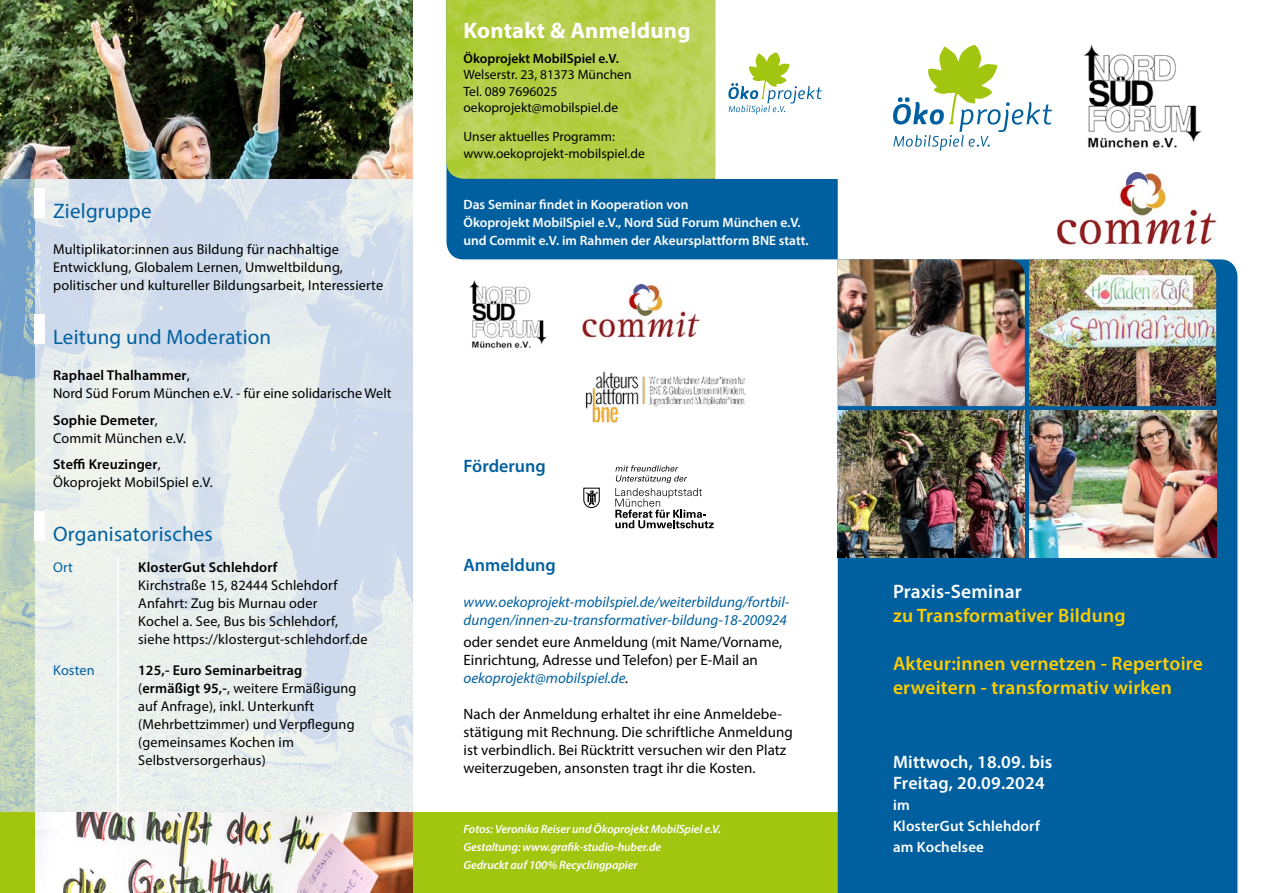
<style>
.page{position:relative;width:1263px;height:893px;background:#fff}
.page>*{position:absolute;margin:0;border:0;box-sizing:border-box;transform-origin:0 0}
.t1{font:700 22.5px "Myriad Pro";letter-spacing:.01em;color:#fff}
.t2{font:21px "Myriad Pro";letter-spacing:.01em;color:#00609f}
.t3{font:600 19.5px/24px "Myriad Pro";letter-spacing:.01em;color:#fc0}
.t4{font:600 19.5px "Myriad Pro";letter-spacing:.01em;color:#fff}
.t5{font:600 18px "Myriad Pro";letter-spacing:.01em;color:#fff}
.t6{font:600 18px "Myriad Pro";color:#00609f}
.t7{font:15px/18px "Myriad Pro";color:#000}
.t8{font:italic 15px/18px "Myriad Pro";color:#00609f}
.t9{font:600 15px "Myriad Pro";letter-spacing:.01em;color:#fff}
.t10{font:14.25px/18px "Myriad Pro";letter-spacing:.01em;color:#000}
.t11{font:600 14.25px "Myriad Pro";letter-spacing:.01em;color:#000}
.t12{font:14.25px "Myriad Pro";letter-spacing:.01em;color:#00609f}
.t13{font:600 13.5px/18px "Myriad Pro";color:#fff}
.t14{font:13.5px "Myriad Pro";color:#000}
.t15{font:600 13.5px "Myriad Pro";color:#000}
.t16{font:italic 600 12px "Myriad Pro";letter-spacing:-.01em;color:#fff}
.s1{font-weight:400}
.s2{font-weight:600}
.s3{color:#000}
</style>
<div class="page">
<img style="left:34px;top:179px;width:378px;height:633px">
<img style="left:0;top:179px;width:34px;height:633px">
<div style="left:446px;top:179px;width:392px;height:80px;background:#00609f"></div>
<img style="left:0;top:0;width:412px;height:179px">
<div style="left:34px;top:812px;width:804px;height:81px;background:#a2c510"></div>
<svg style="left:893px;top:45px;width:159px;height:106px"></svg>
<div style="left:838px;top:259px;width:399px;height:634px;background:#00609f"></div>
<img style="left:446px;top:0;width:269px;height:179px">
<svg style="left:728px;top:52px;width:94px;height:62px"></svg>
<img style="left:1029px;top:259px;width:187px;height:147px">
<svg style="left:583px;top:488px;width:17px;height:20px"></svg>
<svg style="left:615px;top:465px;width:99px;height:63px"></svg>
<img style="left:1056px;top:172px;width:160px;height:73px">
<img style="left:1083px;top:44px;width:119px;height:104px">
<img style="left:582px;top:284px;width:118px;height:54px">
<img style="left:469px;top:280px;width:78px;height:68px">
<div style="left:34px;top:189px;width:11px;height:29px;background:#fff"></div>
<div style="left:34px;top:314px;width:11px;height:30px;background:#fff"></div>
<div style="left:34px;top:512px;width:11px;height:29px;background:#fff"></div>
<hr style="left:117px;top:557px;width:2px;height:255px;background:#fff">
<img style="left:585px;top:371px;width:161px;height:52px">
<img style="left:35px;top:812px;width:377px;height:81px">
<img style="left:838px;top:259px;width:187px;height:147px">
<img style="left:1029px;top:410px;width:187px;height:147px">
<img style="left:838px;top:410px;width:187px;height:147px">
<div style="left:0;top:812px;width:34px;height:81px;background:#a2c510"></div>
<p class="t2" style="left:53px;top:198px;width:100px">Zielgruppe</p>
<p class="t10" style="left:53px;top:240px;width:287px">Multiplikator:innen aus Bildung für nachhaltige</p>
<p class="t10" style="left:53px;top:258px;width:291px">Entwicklung, Globalem Lernen, Umweltbildung,</p>
<p class="t10" style="left:53px;top:276px;width:331px">politischer und kultureller Bildungsarbeit, Interessierte</p>
<p class="t2" style="left:53px;top:324px;width:220px">Leitung und Moderation</p>
<p class="t11" style="left:53px;top:366px;width:138px">Raphael Thalhammer<span class="s1">,</span></p>
<p class="t10" style="left:53px;top:384px;width:340px">Nord Süd Forum München e.V. - für eine solidarische Welt</p>
<p class="t11" style="left:53px;top:411px;width:106px">Sophie Demeter<span class="s1">,</span></p>
<p class="t10" style="left:53px;top:429px;width:134px">Commit München e.V.</p>
<p class="t11" style="left:53px;top:455px;width:109px">Steffi Kreuzinger<span class="s1">,</span></p>
<p class="t10" style="left:53px;top:473px;width:161px">Ökoprojekt MobilSpiel e.V.</p>
<p class="t2" style="left:53px;top:521px;width:161px">Organisatorisches</p>
<p class="t12" style="left:53px;top:558px;width:21px">Ort</p>
<p class="t11" style="left:138px;top:558px;width:141px">KlosterGut Schlehdorf</p>
<p class="t10" style="left:138px;top:576px;width:201px">Kirchstraße 15, 82444 Schlehdorf</p>
<p class="t10" style="left:138px;top:594px;width:181px">Anfahrt: Zug bis Murnau oder</p>
<p class="t10" style="left:138px;top:612px;width:231px">Kochel a. See, Bus bis Schlehdorf, siehe https://klostergut-schlehdorf.de</p>
<p class="t12" style="left:53px;top:661px;width:43px">Kosten</p>
<p class="t11" style="left:138px;top:661px;width:166px">125,- Euro Seminarbeitrag</p>
<p class="t10" style="left:138px;top:679px;width:220px">(<span class="s2">ermäßigt 95,-</span>, weitere Ermäßigung</p>
<p class="t10" style="left:138px;top:697px;width:177px">auf Anfrage), inkl. Unterkunft</p>
<p class="t10" style="left:138px;top:715px;width:218px">(Mehrbettzimmer) und Verpflegung</p>
<p class="t10" style="left:138px;top:733px;width:157px">(gemeinsames Kochen im</p>
<p class="t10" style="left:138px;top:751px;width:129px">Selbstversorgerhaus)</p>
<p class="t1" style="left:463px;top:16px;width:228px">Kontakt &amp; Anmeldung</p>
<p class="t15" style="left:463px;top:50px;width:157px">Ökoprojekt MobilSpiel e.V.</p>
<p class="t14" style="left:463px;top:66px;width:169px">Welserstr. 23, 81373 München</p>
<p class="t14" style="left:463px;top:83px;width:95px">Tel. 089 7696025</p>
<p class="t14" style="left:463px;top:99px;width:156px">oekoprojekt@mobilspiel.de</p>
<p class="t14" style="left:463px;top:128px;width:153px">Unser aktuelles Programm:</p>
<p class="t14" style="left:463px;top:145px;width:183px">www.oekoprojekt-mobilspiel.de</p>
<p class="t13" style="left:463px;top:195px;width:226px">Das Seminar findet in Kooperation von</p>
<p class="t13" style="left:463px;top:213px;width:347px">Ökoprojekt MobilSpiel e.V., Nord Süd Forum München e.V. und Commit e.V. im Rahmen der Akeursplattform BNE statt.</p>
<p class="t6" style="left:463px;top:455px;width:84px">Förderung</p>
<p class="t6" style="left:463px;top:553px;width:94px">Anmeldung</p>
<p class="t8" style="left:463px;top:592px;width:327px">www.oekoprojekt-mobilspiel.de/weiterbildung/fortbil&shy;dungen/innen-zu-transformativer-bildung-18-200924</p>
<p class="t7" style="left:463px;top:633px;width:320px">oder sendet eure Anmeldung (mit Name/Vorname,</p>
<p class="t7" style="left:463px;top:651px;width:296px">Einrichtung, Adresse und Telefon) per E-Mail an</p>
<p class="t8" style="left:463px;top:669px;width:167px">oekoprojekt@mobilspiel.de<span class="s3">.</span></p>
<p class="t7" style="left:463px;top:705px;width:331px">Nach der Anmeldung erhaltet ihr eine Anmeldebe&shy;stätigung mit Rechnung. Die schriftliche Anmeldung ist verbindlich. Bei Rücktritt versuchen wir den Platz weiterzugeben, ansonsten tragt ihr die Kosten.</p>
<p class="t16" style="left:463px;top:822px;width:259px">Fotos: Veronika Reiser und Ökoprojekt MobilSpiel e.V.</p>
<p class="t16" style="left:463px;top:840px;width:199px">Gestaltung: www.grafik-studio-huber.de</p>
<p class="t16" style="left:463px;top:858px;width:175px">Gedruckt auf 100% Recyclingpapier</p>
<p class="t4" style="left:893px;top:579px;width:130px">Praxis-Seminar</p>
<p class="t3" style="left:893px;top:603px;width:234px">zu Transformativer Bildung</p>
<p class="t3" style="left:893px;top:651px;width:311px">Akteur:innen vernetzen - Repertoire erweitern - transformativ wirken</p>
<p class="t5" style="left:893px;top:750px;width:161px">Mittwoch, 18.09. bis</p>
<p class="t5" style="left:893px;top:771px;width:153px">Freitag, 20.09.2024</p>
<p class="t9" style="left:893px;top:795px;width:18px">im</p>
<p class="t9" style="left:893px;top:816px;width:148px">KlosterGut Schlehdorf</p>
<p class="t9" style="left:893px;top:837px;width:92px">am Kochelsee</p>
</div>
